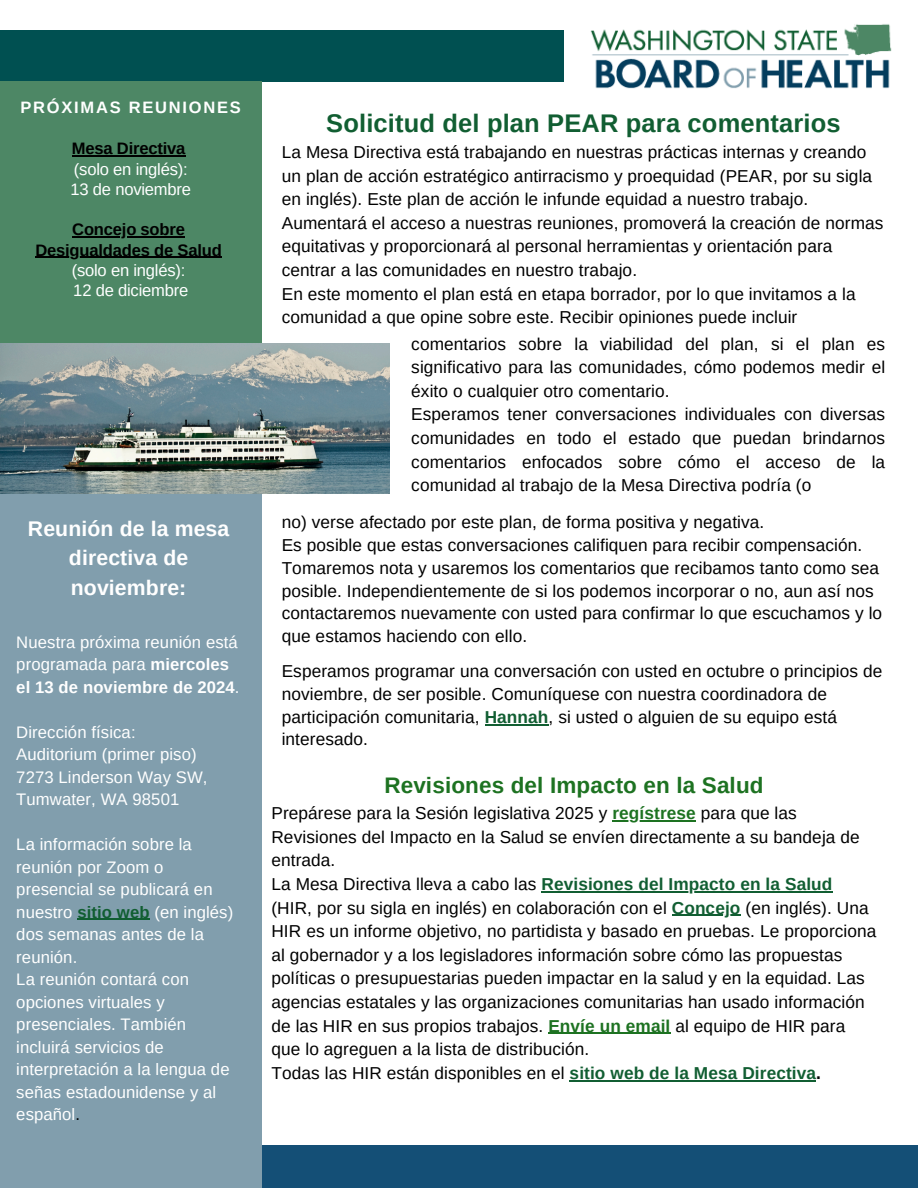
<style>
.page{position:relative;width:918px;height:1188px;background:#fff}
.page>*{position:absolute;margin:0;border:0;box-sizing:border-box;transform-origin:0 0}
.t1{font:700 25.5px "Arimo";letter-spacing:.005em;color:#115e32}
.t2{font:700 22.5px "Arimo";letter-spacing:.005em;color:#1d7221}
.t3{font:700 21.3px/29.2px "Arimo";letter-spacing:.005em;color:#fff;text-align:center}
.t4{font:17.25px/23.7px "Arimo";letter-spacing:.005em;color:#000}
.t5{font:16.65px/22.5px "Arimo";letter-spacing:.005em;color:#fff}
.t6{font:700 16.5px/20.2px "Arimo";letter-spacing:-.01em;color:#000;text-align:center}
.t7{font:16.5px "Arimo";letter-spacing:-.01em;color:#fff}
.t8{font:700 16.5px "Arimo";letter-spacing:.11em;color:#fff}
.s1{font-weight:400;color:#fff}
.s2{font-weight:700}
.s3{font-weight:700;color:#115e32}
.s4{color:#000}
.s5{font-weight:700;color:#1d7221}
</style>
<div class="page">
<img style="left:590px;top:24px;width:302px;height:65px">
<img style="left:261px;top:343px;width:128px;height:150px">
<hr style="left:485px;top:724px;width:64px;height:2px;background:#115e32">
<hr style="left:612px;top:820px;width:84px;height:1px;background:#1d7221">
<hr style="left:542px;top:891px;width:291px;height:1px;background:#115e32">
<hr style="left:672px;top:915px;width:69px;height:1px;background:#115e32">
<hr style="left:548px;top:1033px;width:123px;height:1px;background:#1d7221">
<hr style="left:570px;top:1080px;width:246px;height:1px;background:#115e32">
<div style="left:261px;top:1145px;width:657px;height:43px;background:#144f76"></div>
<div style="left:0;top:30px;width:563px;height:51px;background:#005051"></div>
<img style="left:0;top:81px;width:261px;height:1107px">
<p class="t8" style="left:20px;top:98px;width:222px">PRÓXIMAS REUNIONES</p>
<p class="t6" style="left:72px;top:138px;width:115px">Mesa Directiva</p>
<p class="t7" style="left:74px;top:160px;width:115px">(solo en inglés):</p>
<p class="t7" style="left:71px;top:180px;width:122px">13 de noviembre</p>
<p class="t6" style="left:72px;top:219px;width:114px">Concejo sobre</p>
<h1 class="t6" style="left:35px;top:240px;width:188px">Desigualdades de Salud <span class="s1">(solo en inglés):</span></h1>
<p class="t7" style="left:73px;top:281px;width:117px">12 de diciembre</p>
<p class="t3" style="left:28px;top:514px;width:203px">Reunión de la mesa directiva de noviembre:</p>
<p class="t5" style="left:16px;top:631px;width:225px">Nuestra próxima reunión está programada para <span class="s2">miercoles el 13 de noviembre de 2024</span>.</p>
<p class="t5" style="left:16px;top:721px;width:121px">Dirección física:</p>
<p class="t5" style="left:16px;top:743px;width:182px">Auditorium (primer piso)</p>
<p class="t5" style="left:16px;top:766px;width:193px">7273 Linderson Way SW,</p>
<p class="t5" style="left:16px;top:788px;width:165px">Tumwater, WA 98501</p>
<p class="t5" style="left:16px;top:833px;width:218px">La información sobre la reunión por Zoom o presencial se publicará en nuestro <span class="s3">sitio web</span> (en inglés) dos semanas antes de la reunión.</p>
<p class="t5" style="left:16px;top:968px;width:215px">La reunión contará con opciones virtuales y presenciales. También incluirá servicios de interpretación a la lengua de señas estadounidense y al español<span class="s4">.</span></p>
<p class="t1" style="left:326px;top:109px;width:516px">Solicitud del plan PEAR para comentarios</p>
<p class="t4" style="left:282px;top:140px;width:603px">La Mesa Directiva está trabajando en nuestras prácticas internas y creando un plan de acción estratégico antirracismo y proequidad (PEAR, por su sigla en inglés). Este plan de acción le infunde equidad a nuestro trabajo.<br>Aumentará el acceso a nuestras reuniones, promoverá la creación de normas equitativas y proporcionará al personal herramientas y orientación para centrar a las comunidades en nuestro trabajo.</p>
<p class="t4" style="left:282px;top:282px;width:575px">En este momento el plan está en etapa borrador, por lo que invitamos a la comunidad a que opine sobre este. Recibir opiniones puede incluir</p>
<p class="t4" style="left:411px;top:332px;width:475px;text-align:justify">comentarios sobre la viabilidad del plan, si el plan es significativo para las comunidades, cómo podemos medir el éxito o cualquier otro comentario.</p>
<p class="t4" style="left:411px;top:403px;width:475px;text-align:justify">Esperamos tener conversaciones individuales con diversas comunidades en todo el estado que puedan brindarnos comentarios enfocados sobre cómo el acceso de la comunidad al trabajo de la Mesa Directiva podría (o</p>
<p class="t4" style="left:282px;top:510px;width:484px">no) verse afectado por este plan, de forma positiva y negativa.</p>
<p class="t4" style="left:282px;top:534px;width:602px;line-height:22.8px">Es posible que estas conversaciones califiquen para recibir compensación.<br>Tomaremos nota y usaremos los comentarios que recibamos tanto como sea posible. Independientemente de si los podemos incorporar o no, aun así nos contactaremos nuevamente con usted para confirmar lo que escuchamos y lo que estamos haciendo con ello.</p>
<p class="t4" style="left:282px;top:660px;width:602px;line-height:22.8px">Esperamos programar una conversación con usted en octubre o principios de noviembre, de ser posible. Comuníquese con nuestra coordinadora de participación comunitaria, <span class="s3">Hannah</span>, si usted o alguien de su equipo está interesado.</p>
<p class="t2" style="left:384px;top:773px;width:381px">Revisiones del Impacto en la Salud</p>
<p class="t4" style="left:271px;top:801px;width:527px">Prepárese para la Sesión legislativa 2025 y <span class="s5">regístrese</span> para que las</p>
<p class="t4" style="left:271px;top:825px;width:590px">Revisiones del Impacto en la Salud se envíen directamente a su bandeja de entrada.<br>La Mesa Directiva lleva a cabo las <span class="s3">Revisiones del Impacto en la Salud</span></p>
<p class="t4" style="left:271px;top:896px;width:599px">(HIR, por su sigla en inglés) en colaboración con el <span class="s3">Concejo</span> (en inglés). Una</p>
<p class="t4" style="left:271px;top:919px;width:607px">HIR es un informe objetivo, no partidista y basado en pruebas. Le proporciona al gobernador y a los legisladores información sobre cómo las propuestas políticas o presupuestarias pueden impactar en la salud y en la equidad. Las agencias estatales y las organizaciones comunitarias han usado información de las HIR en sus propios trabajos. <span class="s5">Envíe un email</span> al equipo de HIR para que lo agreguen a la lista de distribución.<br>Todas las HIR están disponibles en el <span class="s3">sitio web de la Mesa Directiva</span><span class="s2">.</span></p>
</div>
